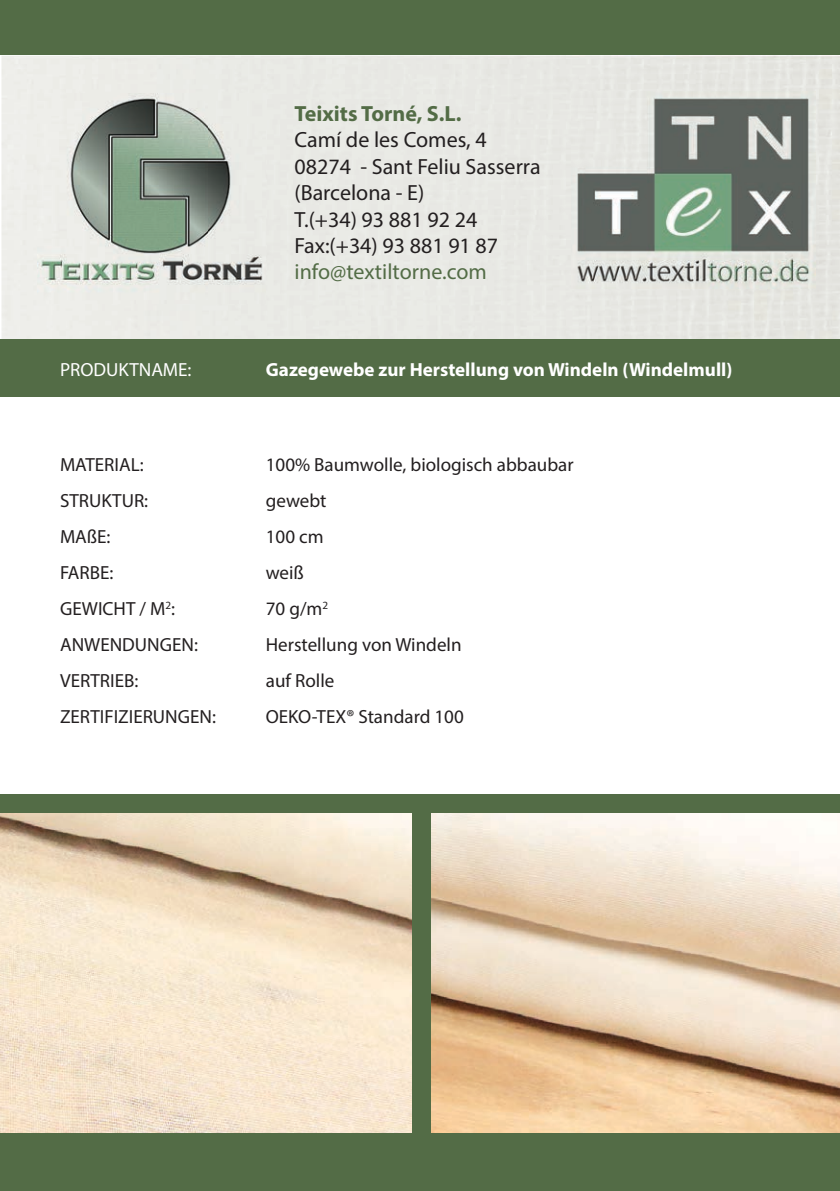
<style>
.page{position:relative;width:840px;height:1191px;background:#fff}
.page>*{position:absolute;margin:0;border:0;box-sizing:border-box;transform-origin:0 0}
.t1{font:22px/26.4px "Myriad Pro";color:#231f20}
.t2{font:22px "Myriad Pro";color:#536c46}
.t3{font:700 22px "Myriad Pro";color:#536c46}
.t4{font:19px "Myriad Pro";color:#231f20}
.t5{font:700 19px "Myriad Pro";color:#fff}
.t6{font:19px "Myriad Pro";color:#fff}
</style>
<div class="page">
<img style="left:430px;top:812px;width:409px;height:321px">
<img style="left:0;top:812px;width:412px;height:321px">
<div style="left:0;top:339px;width:839px;height:58px;background:#536c46"></div>
<div style="left:0;top:0;width:839px;height:55px;background:#536c46"></div>
<div style="left:0;top:1133px;width:839px;height:58px;background:#536c46"></div>
<div style="left:0;top:794px;width:839px;height:18px;background:#536c46"></div>
<div style="left:412px;top:803px;width:18px;height:388px;background:#536c46"></div>
<img style="left:37px;top:94px;width:229px;height:209px">
<img style="left:571px;top:91px;width:243px;height:198px">
<p class="t3" style="left:294px;top:99px;width:168px">Teixits Torné, S.L.</p>
<p class="t1" style="left:294px;top:126px;width:247px">Camí de les Comes, 4<br>08274 - Sant Feliu Sasserra (Barcelona - E)<br>T.(+34) 93 881 92 24<br>Fax:(+34) 93 881 91 87</p>
<p class="t2" style="left:294px;top:258px;width:194px">info@textiltorne.com</p>
<p class="t6" style="left:60px;top:358px;width:133px">PRODUKTNAME:</p>
<p class="t5" style="left:266px;top:357px;width:468px">Gazegewebe zur Herstellung von Windeln (Windelmull)</p>
<p class="t4" style="left:60px;top:453px;width:85px">MATERIAL:</p>
<p class="t4" style="left:266px;top:453px;width:309px">100% Baumwolle, biologisch abbaubar</p>
<p class="t4" style="left:60px;top:489px;width:90px">STRUKTUR:</p>
<p class="t4" style="left:266px;top:489px;width:62px">gewebt</p>
<p class="t4" style="left:60px;top:525px;width:52px">MAßE:</p>
<p class="t4" style="left:266px;top:525px;width:59px">100 cm</p>
<p class="t4" style="left:60px;top:561px;width:55px">FARBE:</p>
<p class="t4" style="left:266px;top:561px;width:40px">weiß</p>
<p class="t4" style="left:60px;top:597px;width:116px">GEWICHT / M<sup>2</sup>:</p>
<p class="t4" style="left:266px;top:597px;width:64px">70 g/m<sup>2</sup></p>
<p class="t4" style="left:60px;top:633px;width:139px">ANWENDUNGEN:</p>
<p class="t4" style="left:266px;top:633px;width:197px">Herstellung von Windeln</p>
<p class="t4" style="left:60px;top:669px;width:80px">VERTRIEB:</p>
<p class="t4" style="left:266px;top:669px;width:70px">auf Rolle</p>
<p class="t4" style="left:60px;top:705px;width:157px">ZERTIFIZIERUNGEN:</p>
<p class="t4" style="left:266px;top:705px;width:199px">OEKO-TEX® Standard 100</p>
</div>
